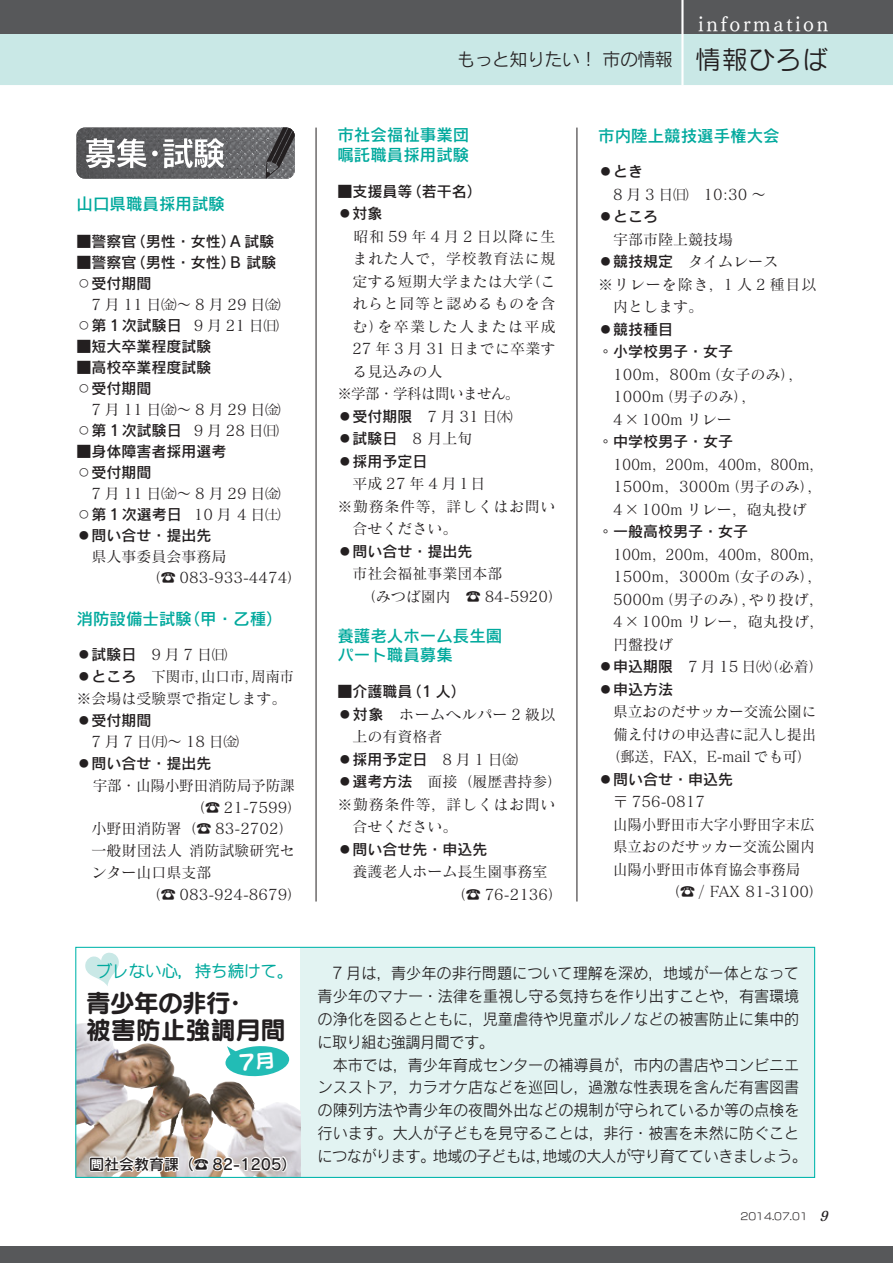
<style>
.page{position:relative;width:893px;height:1263px;background:#fff}
.page>*{position:absolute;margin:0;border:0;box-sizing:border-box;transform-origin:0 0}
.t1{font:24px "G Maru Go Pro B";letter-spacing:.04em;color:#231f20}
.t2{font:21px "Tsuku Min Pro LB";letter-spacing:.12em;color:#fff}
.t3{font:18px "Rodin Cattleya Pro M";letter-spacing:-.03em;color:#231f20}
.いんふぉ本文{font:16.5px "Rodin Cattleya Pro DB";color:#00a99d}
._２行目以降字下げ{font:16.5px "Rodin Cattleya Pro DB";color:#00a99d}
.t4{font:16.5px "Anito Std M";color:#00a99d}
.t5{font:15.75px/22.8px "Rodin Pro N M";letter-spacing:-.005em;color:#231f20;text-align:justify;scale:.96 1}
.いんふぉ本文-2{font:15px/22.5px "Matisse Pro M";color:#231f20}
._２行目以降字下げ-2{font:15px "Rodin Pro DB";color:#231f20}
._２行目以降字下げ-3{font:15px/22.5px "Matisse Pro M";color:#231f20;text-align:justify}
.いんふぉ本文-3{font:15px/22.5px "Matisse Pro M";letter-spacing:-.02em;color:#231f20;scale:.96 1}
.いんふぉ本文-4{font:15px "Rodin Pro DB";color:#231f20}
._２行目以降字下げ-4{font:15px/22.5px "Matisse Pro M";letter-spacing:.045em;color:#231f20}
.いんふぉ本文-5{font:15px "Matisse Pro M";color:#231f20;scale:.96 1}
.いんふぉ本文-6{font:15px/21.8px "Matisse Pro M";letter-spacing:-.02em;color:#231f20}
._２行目以降字下げ-5{font:15px "Matisse Pro M";letter-spacing:.25em;color:#231f20}
.いんふぉ本文-7{font:15px/22.5px "Matisse Pro M";letter-spacing:.06em;color:#231f20}
._２行目以降字下げ-6{font:15px/22.5px "Matisse Pro M";letter-spacing:.04em;color:#231f20}
.t6{font:15px "Rodin Pro N DB";color:#231f20}
._２行目以降字下げ-7{font:15px "Matisse Pro M";letter-spacing:-.04em;color:#231f20}
._２行目以降字下げ-8{font:15px "Matisse Pro M";letter-spacing:.2em;color:#231f20}
.t7{font:9.75px "New Rodin Pro M";color:#231f20}
.s1{font-family:"Matisse Pro M"}
.s2{font-family:"Rodin Pro DB"}
.s3{font-family:"Seurat Pro M";font-size:25.5px}
.s4{font-family:"Matisse Eleganto Pro B";font-style:italic;font-size:13.5px}
</style>
<div class="page">
<div style="left:0;top:0;width:893px;height:34px;background:#57585a"></div>
<div style="left:0;top:34px;width:893px;height:51px;background:#c9e8e6"></div>
<hr style="left:681px;top:0;width:3px;height:85px;background:#fff">
<div style="left:0;top:1246px;width:893px;height:17px;background:#57585a"></div>
<div style="left:300px;top:947px;width:515px;height:230px;background:#e2f3f2"></div>
<hr style="left:316px;top:128px;width:1px;height:773px;background:#231f20">
<hr style="left:577px;top:128px;width:1px;height:773px;background:#231f20">
<img style="left:77px;top:1024px;width:224px;height:152px">
<div style="left:75px;top:947px;width:740px;height:231px;border:1px solid #00b5ac"></div>
<svg style="left:85px;top:952px;width:34px;height:30px"></svg>
<img style="left:76px;top:128px;width:213px;height:51px">
<svg style="left:86px;top:138px;width:138px;height:30px"></svg>
<svg style="left:266px;top:128px;width:29px;height:50px"></svg>
<svg style="left:88px;top:1154px;width:200px;height:22px"></svg>
<div style="left:78px;top:982px;width:216px;height:68px;background:#fff"></div>
<svg style="left:225px;top:1046px;width:65px;height:31px"></svg>
<p class="_２行目以降字下げ" style="left:77px;top:193px;width:150px">山口県職員採用試験</p>
<p class="_２行目以降字下げ-2" style="left:77px;top:231px;width:200px">■警察官（男性・女性）A 試験</p>
<p class="_２行目以降字下げ-2" style="left:77px;top:252px;width:201px">■警察官（男性・女性）B 試験</p>
<p class="_２行目以降字下げ-2" style="left:77px;top:273px;width:76px">◦受付期間</p>
<p class="_２行目以降字下げ-5" style="left:92px;top:295px;width:190px">7月11日㈮〜8月29日㈮</p>
<p class="_２行目以降字下げ-2" style="left:77px;top:315px;width:204px">◦第 1次試験日 <span class="s1">9 月 21 日㈰</span></p>
<p class="_２行目以降字下げ-2" style="left:77px;top:336px;width:136px">■短大卒業程度試験</p>
<p class="_２行目以降字下げ-2" style="left:77px;top:357px;width:136px">■高校卒業程度試験</p>
<p class="_２行目以降字下げ-2" style="left:77px;top:378px;width:76px">◦受付期間</p>
<p class="_２行目以降字下げ-5" style="left:92px;top:400px;width:190px">7月11日㈮〜8月29日㈮</p>
<p class="_２行目以降字下げ-2" style="left:77px;top:420px;width:204px">◦第 1次試験日 <span class="s1">9 月 28 日㈰</span></p>
<p class="_２行目以降字下げ-2" style="left:77px;top:441px;width:151px">■身体障害者採用選考</p>
<p class="_２行目以降字下げ-2" style="left:77px;top:462px;width:76px">◦受付期間</p>
<p class="_２行目以降字下げ-5" style="left:92px;top:484px;width:190px">7月11日㈮〜8月29日㈮</p>
<p class="_２行目以降字下げ-2" style="left:77px;top:504px;width:205px">◦第 1次選考日 <span class="s1">10 月 4 日㈯</span></p>
<p class="_２行目以降字下げ-2" style="left:77px;top:525px;width:136px">◦問い合せ・提出先</p>
<p class="_２行目以降字下げ-3" style="left:92px;top:544px;width:136px">県人事委員会事務局</p>
<p class="_２行目以降字下げ-3" style="left:146px;top:565px;width:158px">（☎ 083-933-4474）</p>
<p class="いんふぉ本文" style="left:77px;top:608px;width:208px">消防設備士試験（甲・乙種）</p>
<p class="いんふぉ本文-2" style="left:77px;top:643px;width:152px"><span class="s2">◦試験日</span> 9月 7 日㈰</p>
<p class="いんふぉ本文-6" style="left:77px;top:665px;width:219px"><span class="s2">◦ところ</span> 下関市，山口市，周南市</p>
<p class="いんふぉ本文-2" style="left:77px;top:686px;width:212px">※会場は受験票で指定します。</p>
<p class="いんふぉ本文-4" style="left:77px;top:710px;width:76px">◦受付期間</p>
<p class="いんふぉ本文-2" style="left:92px;top:730px;width:149px">7月7日㈪〜18日㈮</p>
<p class="いんふぉ本文-4" style="left:77px;top:754px;width:137px">◦問い合せ・提出先</p>
<p class="いんふぉ本文-6" style="left:190px;top:774px;width:114px;text-indent:-97px">宇部・山陽小野田消防局予防課（☎ 21-7599）</p>
<p class="いんふぉ本文-2" style="left:92px;top:817px;width:204px">小野田消防署（☎ 83-2702）</p>
<p class="いんふぉ本文-2" style="left:92px;top:839px;width:205px;line-height:21.8px">一般財団法人 消防試験研究センター山口県支部</p>
<p class="いんふぉ本文-2" style="left:146px;top:882px;width:158px">（☎ 083-924-8679）</p>
<h2 class="t2" style="left:698px;top:5px;width:132px">information</h2>
<p class="t3" style="left:457px;top:48px;width:372px">もっと知りたい！ 市の情報 <span class="s3">情報ひろば</span></p>
<p class="_２行目以降字下げ" style="left:337px;top:124px;width:133px">市社会福祉事業団</p>
<p class="_２行目以降字下げ" style="left:337px;top:143px;width:133px">嘱託職員採用試験</p>
<p class="_２行目以降字下げ-2" style="left:337px;top:181px;width:146px">■支援員等（若干名）</p>
<p class="_２行目以降字下げ-2" style="left:337px;top:204px;width:46px">◦対象</p>
<p class="_２行目以降字下げ-3" style="left:352px;top:224px;width:205px">昭和59年4月2日以降に生まれた人で，学校教育法に規定する短期大学または大学（これらと同等と認めるものを含む）を卒業した人または平成27 年 3 月 31 日までに卒業する見込みの人</p>
<p class="_２行目以降字下げ-7" style="left:337px;top:384px;width:184px">※学部・学科は問いません。</p>
<p class="_２行目以降字下げ-2" style="left:337px;top:406px;width:177px">◦受付期限　<span class="s1">7 月 31 日㈭</span></p>
<p class="_２行目以降字下げ-2" style="left:337px;top:429px;width:136px">◦試験日　<span class="s1">8 月上旬</span></p>
<p class="_２行目以降字下げ-2" style="left:337px;top:451px;width:91px">◦採用予定日</p>
<p class="_２行目以降字下げ-8" style="left:352px;top:474px;width:135px">平成27年4月1日</p>
<p class="_２行目以降字下げ-4" style="left:352px;top:494px;width:205px;text-indent:-15px">※勤務条件等，詳しくはお問い合せください。</p>
<p class="_２行目以降字下げ-2" style="left:337px;top:541px;width:136px">◦問い合せ・提出先</p>
<p class="_２行目以降字下げ-3" style="left:352px;top:562px;width:151px">市社会福祉事業団本部</p>
<p class="_２行目以降字下げ-3" style="left:361px;top:584px;width:204px">（みつば園内　☎ 84-5920）</p>
<p class="いんふぉ本文" style="left:337px;top:624px;width:166px">養護老人ホーム長生園</p>
<p class="いんふぉ本文" style="left:337px;top:644px;width:117px">パート職員募集</p>
<p class="_２行目以降字下げ-2" style="left:337px;top:682px;width:130px">■介護職員（1 人）</p>
<p class="_２行目以降字下げ-6" style="left:352px;top:702px;width:205px;text-indent:-15px"><span class="s2">◦対象　</span>ホームヘルパー 2 級以上の有資格者</p>
<p class="_２行目以降字下げ-2" style="left:337px;top:749px;width:182px">◦採用予定日　<span class="s1">8 月 1 日㈮</span></p>
<p class="_２行目以降字下げ-3" style="left:337px;top:770px;width:226px"><span class="s2">◦選考方法　</span>面接（履歴書持参）</p>
<p class="_２行目以降字下げ-4" style="left:352px;top:792px;width:205px;text-indent:-15px">※勤務条件等，詳しくはお問い合せください。</p>
<p class="_２行目以降字下げ-2" style="left:337px;top:839px;width:151px">◦問い合せ先・申込先</p>
<p class="_２行目以降字下げ-3" style="left:352px;top:860px;width:196px">養護老人ホーム長生園事務室</p>
<p class="_２行目以降字下げ-3" style="left:451px;top:882px;width:114px">（☎ 76-2136）</p>
<p class="いんふぉ本文" style="left:598px;top:125px;width:183px">市内陸上競技選手権大会</p>
<p class="いんふぉ本文-4" style="left:598px;top:162px;width:46px">◦とき</p>
<p class="いんふぉ本文-2" style="left:613px;top:182px;width:152px">8月 3 日㈰ 10:30 ～</p>
<p class="いんふぉ本文-4" style="left:598px;top:207px;width:61px">◦ところ</p>
<p class="いんふぉ本文-2" style="left:613px;top:227px;width:121px">宇部市陸上競技場</p>
<p class="いんふぉ本文-2" style="left:598px;top:250px;width:181px"><span class="s2">◦競技規定</span> タイムレース</p>
<p class="いんふぉ本文-7" style="left:613px;top:272px;width:205px;text-indent:-15px">※リレーを除き，1 人 2 種目以内とします。</p>
<p class="いんふぉ本文-4" style="left:598px;top:319px;width:76px">◦競技種目</p>
<p class="いんふぉ本文-4" style="left:598px;top:342px;width:136px"><span class="s1">◦</span>小学校男子・女子</p>
<p class="いんふぉ本文-2" style="left:613px;top:362px;width:191px">100m，800m（女子のみ），</p>
<p class="いんふぉ本文-2" style="left:613px;top:385px;width:144px">1000m（男子のみ），</p>
<p class="いんふぉ本文-2" style="left:613px;top:407px;width:120px">4×100m リレー</p>
<p class="いんふぉ本文-4" style="left:598px;top:432px;width:136px"><span class="s1">◦</span>中学校男子・女子</p>
<p class="いんふぉ本文-3" style="left:613px;top:452px;width:221px">100m，200m，400m，800m，<br>1500m，3000m（男子のみ），</p>
<p class="いんふぉ本文-2" style="left:613px;top:497px;width:195px">4×100m リレー，砲丸投げ</p>
<p class="いんふぉ本文-4" style="left:598px;top:522px;width:151px"><span class="s1">◦</span>一般高校男子・女子</p>
<p class="いんふぉ本文-3" style="left:613px;top:542px;width:221px">100m，200m，400m，800m，<br>1500m，3000m（女子のみ），</p>
<p class="いんふぉ本文-2" style="left:613px;top:587px;width:212px">5000m（男子のみ），やり投げ，</p>
<p class="いんふぉ本文-2" style="left:613px;top:610px;width:212px">4×100m リレー，砲丸投げ，円盤投げ</p>
<p class="いんふぉ本文-2" style="left:598px;top:655px;width:227px"><span class="s2">◦申込期限　</span>7 月 15 日㈫（必着）</p>
<p class="いんふぉ本文-4" style="left:598px;top:679px;width:76px">◦申込方法</p>
<p class="いんふぉ本文-2" style="left:606px;top:700px;width:212px;text-align:center">県立おのだサッカー交流公園に備え付けの申込書に記入し提出（郵送，FAX，E-mail でも可）</p>
<p class="いんふぉ本文-4" style="left:598px;top:769px;width:136px">◦問い合せ・申込先</p>
<p class="いんふぉ本文-2" style="left:613px;top:790px;width:93px">〒 756-0817</p>
<p class="いんふぉ本文-5" style="left:613px;top:815px;width:211px">山陽小野田市大字小野田字末広</p>
<p class="いんふぉ本文-5" style="left:613px;top:837px;width:211px">県立おのだサッカー交流公園内</p>
<p class="いんふぉ本文-5" style="left:613px;top:860px;width:196px">山陽小野田市体育協会事務局</p>
<p class="いんふぉ本文-2" style="left:665px;top:880px;width:160px">（☎ / FAX 81-3100）</p>
<p class="t4" style="left:96px;top:960px;width:199px">ブレない心，持ち続けて。</p>
<p class="t1" style="left:86px;top:986px;width:163px">青少年の非行・</p>
<p class="t1" style="left:86px;top:1013px;width:200px">被害防止強調月間</p>
<p class="t6" style="left:89px;top:1154px;width:209px">問社会教育課（☎ 82-1205）</p>
<p class="t5" style="left:318px;top:961px;width:503px;text-indent:15px">7 月は，青少年の非行問題について理解を深め，地域が一体となって青少年のマナー・法律を重視し守る気持ちを作り出すことや，有害環境の浄化を図るとともに，児童虐待や児童ポルノなどの被害防止に集中的に取り組む強調月間です。</p>
<p class="t5" style="left:318px;top:1053px;width:511px;text-align:left">　本市では，青少年育成センターの補導員が，市内の書店やコンビニエンスストア，カラオケ店などを巡回し，過激な性表現を含んだ有害図書の陳列方法や青少年の夜間外出などの規制が守られているか等の点検を行います。大人が子どもを見守ることは，非行・被害を未然に防ぐことにつながります。地域の子どもは，地域の大人が守り育てていきましょう。</p>
<p class="t7" style="left:740px;top:1208px;width:93px">2014.07.01 <span class="s4">9</span></p>
</div>
